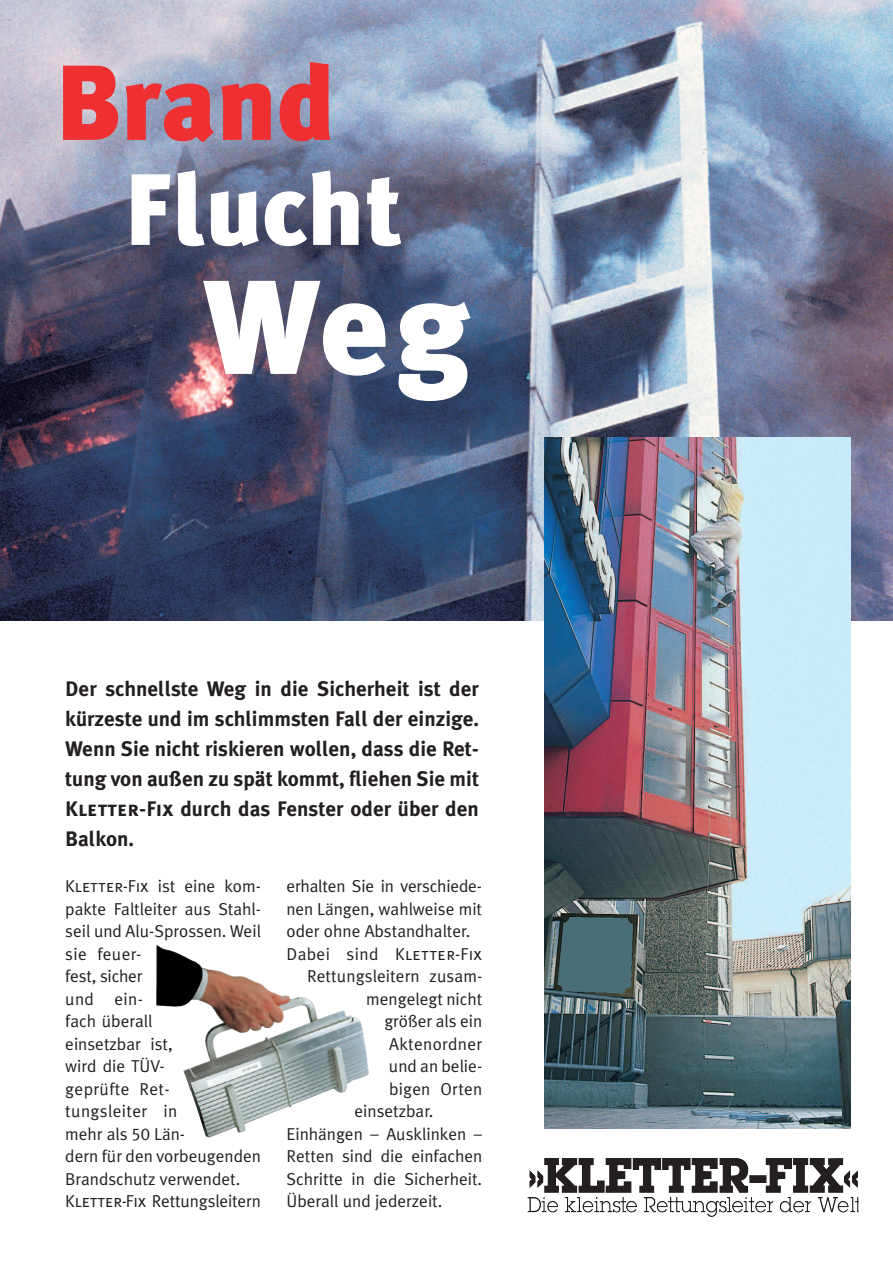
<style>
.page{position:relative;width:893px;height:1263px;background:#fff}
.page>*{position:absolute;margin:0;border:0;box-sizing:border-box;transform-origin:0 0}
.t1{font:900 133.5px "Meta Plus";color:#fff}
.t2{font:900 106.5px "Meta Plus";color:#ee3032}
.t3{font:900 101.25px "Meta Plus";color:#fff}
.t4{font:700 21px/30px "Meta Plus";color:#231f20;text-align:justify}
.t5{font:17.25px/22.5px "Meta Plus Normal";color:#231f20}
.t6{font:17.25px "Meta Plus Normal Caps";letter-spacing:.005em;color:#231f20}
.t7{font:17.25px "Meta Plus Normal";letter-spacing:.02em;color:#231f20}
.s1{font-family:"Meta Plus Bold Caps";font-weight:400}
.s2{font-family:"Meta Plus Normal"}
.s3{font-family:"Meta Plus Normal Caps"}
</style>
<div class="page">
<img style="left:0;top:0;width:893px;height:621px">
<img style="left:544px;top:437px;width:306px;height:691px">
<svg style="left:527px;top:1158px;width:331px;height:54px"></svg>
<img style="left:156px;top:945px;width:213px;height:192px">
<h2 class="t2" style="left:55px;top:41px;width:282px">Brand</h2>
<h3 class="t3" style="left:124px;top:151px;width:281px">Flucht</h3>
<h1 class="t1" style="left:203px;top:250px;width:268px">Weg</h1>
<p class="t4" style="left:65px;top:674px;width:415px">Der schnellste Weg in die Sicherheit ist der kürzeste und im schlimmsten Fall der einzige.<br>Wenn Sie nicht riskieren wollen, dass die Ret&shy;tung von außen zu spät kommt, fliehen Sie mit <span class="s1">Kletter-Fix</span> durch das Fenster oder über den Balkon.</p>
<p class="t6" style="left:65px;top:876px;width:197px">Kletter-Fix <span class="s2">ist eine kom-</span></p>
<p class="t5" style="left:65px;top:898px;width:197px">pakte Faltleiter aus Stahl&shy;seil und Alu-Sprossen. Weil sie feuer-<br>fest, sicher<br>und ein-<br>fach überall<br>einsetzbar ist,<br>wird die TÜV-<br>geprüfte Ret-<br>tungsleiter in<br>mehr als <span class="s3">50</span> Län-<br>dern für den vorbeugenden<br>Brandschutz verwendet.<br><span class="s3">Kletter-Fix</span> Rettungsleitern</p>
<p class="t5" style="left:286px;top:875px;width:197px;text-align:justify">erhalten Sie in verschiede&shy;nen Längen, wahlweise mit oder ohne Abstandhalter.</p>
<p class="t6" style="left:286px;top:944px;width:197px"><span class="s2">Dabei sind</span> Kletter-Fix</p>
<p class="t5" style="left:307px;top:965px;width:177px">Rettungsleitern zusam-</p>
<p class="t5" style="left:366px;top:988px;width:117px">mengelegt nicht</p>
<p class="t5" style="left:384px;top:1010px;width:99px">größer als ein</p>
<p class="t7" style="left:389px;top:1034px;width:95px">Aktenordner</p>
<p class="t5" style="left:389px;top:1055px;width:95px">und an belie-</p>
<p class="t5" style="left:389px;top:1078px;width:95px">bigen Orten</p>
<p class="t5" style="left:354px;top:1100px;width:81px">einsetzbar.</p>
<p class="t5" style="left:286px;top:1123px;width:197px">Einhängen – Ausklinken –</p>
<p class="t5" style="left:286px;top:1145px;width:197px">Retten sind die einfachen</p>
<p class="t5" style="left:286px;top:1168px;width:197px">Schritte in die Sicherheit.</p>
<p class="t5" style="left:286px;top:1190px;width:157px">Überall und jederzeit.</p>
</div>
